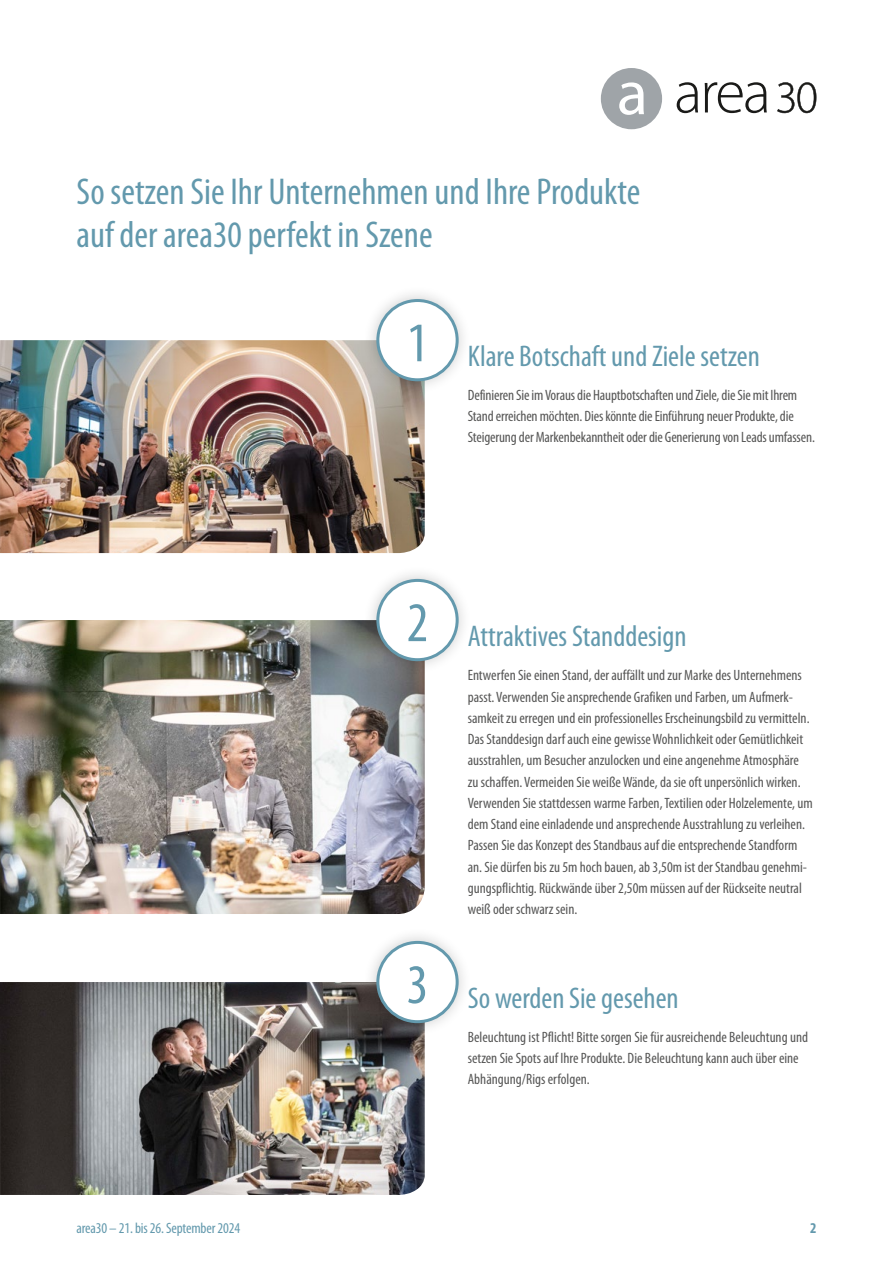
<style>
.page{position:relative;width:893px;height:1263px;background:#fff}
.page>*{position:absolute;margin:0;border:0;box-sizing:border-box;transform-origin:0 0}
.t1{font:condensed 56.25px "Myriad Pro";color:#6399ad}
.t2{font:condensed 37.5px/42.5px "Myriad Pro";color:#6399ad}
.t3{font:condensed 30px "Myriad Pro";color:#6399ad}
.t4{font:condensed 15px/21.3px "Myriad Pro";color:#565655}
.t5{font:condensed 15px "Myriad Pro";letter-spacing:-.01em;color:#6399ad}
.t6{font:700 condensed 15px "Myriad Pro";color:#6399ad}
</style>
<div class="page">
<div style="left:601px;top:68px;width:61px;height:61px;background:#9fa4a8;border-radius:50%"></div>
<svg style="left:619px;top:82px;width:25px;height:33px"></svg>
<svg style="left:677px;top:82px;width:21px;height:31px"></svg>
<svg style="left:705px;top:82px;width:62px;height:31px"></svg>
<svg style="left:777px;top:82px;width:39px;height:31px"></svg>
<img style="left:0;top:340px;width:425px;height:213px">
<img style="left:0;top:982px;width:425px;height:213px">
<div style="left:363px;top:285px;width:109px;height:110px;background:#000;opacity:.2"></div>
<div style="left:378px;top:300px;width:79px;height:80px;background:#fff;border-radius:50%"></div>
<div style="left:376px;top:299px;width:83px;height:82px;border:3px solid #6399ad;border-radius:50%"></div>
<img style="left:0;top:620px;width:425px;height:294px">
<div style="left:363px;top:565px;width:109px;height:110px;background:#000;opacity:.2"></div>
<div style="left:378px;top:580px;width:79px;height:80px;background:#fff;border-radius:50%"></div>
<div style="left:376px;top:579px;width:83px;height:82px;border:3px solid #6399ad;border-radius:50%"></div>
<div style="left:363px;top:927px;width:109px;height:109px;background:#000;opacity:.2"></div>
<div style="left:378px;top:942px;width:79px;height:80px;background:#fff;border-radius:50%"></div>
<div style="left:376px;top:941px;width:83px;height:82px;border:3px solid #6399ad;border-radius:50%"></div>
<h2 class="t2" style="left:77px;top:171px;width:565px">So setzen Sie Ihr Unternehmen und Ihre Produkte auf der area30 perfekt in Szene</h2>
<h1 class="t1" style="left:407px;top:312px;width:23px">1</h1>
<h3 class="t3" style="left:468px;top:340px;width:294px">Klare Botschaft und Ziele setzen</h3>
<p class="t4" style="left:468px;top:384px;width:349px">Definieren Sie im Voraus die Hauptbotschaften und Ziele, die Sie mit Ihrem<br>Stand erreichen möchten. Dies könnte die Einführung neuer Produkte, die<br>Steigerung der Markenbekanntheit oder die Generierung von Leads umfassen.</p>
<h1 class="t1" style="left:407px;top:592px;width:23px">2</h1>
<h3 class="t3" style="left:468px;top:620px;width:220px">Attraktives Standdesign</h3>
<p class="t4" style="left:468px;top:665px;width:347px">Entwerfen Sie einen Stand, der auffällt und zur Marke des Unternehmens passt. Verwenden Sie ansprechende Grafiken und Farben, um Aufmerk&shy;samkeit zu erregen und ein professionelles Erscheinungsbild zu vermitteln.<br>Das Standdesign darf auch eine gewisse Wohnlichkeit oder Gemütlichkeit ausstrahlen, um Besucher anzulocken und eine angenehme Atmosphäre zu schaffen. Vermeiden Sie weiße Wände, da sie oft unpersönlich wirken.<br>Verwenden Sie stattdessen warme Farben, Textilien oder Holzelemente, um dem Stand eine einladende und ansprechende Ausstrahlung zu verleihen.<br>Passen Sie das Konzept des Standbaus auf die entsprechende Standform an. Sie dürfen bis zu 5m hoch bauen, ab 3,50m ist der Standbau genehmi&shy;gungspflichtig. Rückwände über 2,50m müssen auf der Rückseite neutral weiß oder schwarz sein.</p>
<h3 class="t3" style="left:407px;top:982px;width:274px"><sup>3</sup> So werden Sie gesehen</h3>
<p class="t4" style="left:468px;top:1026px;width:342px">Beleuchtung ist Pflicht! Bitte sorgen Sie für ausreichende Beleuchtung und setzen Sie Spots auf Ihre Produkte. Die Beleuchtung kann auch über eine<br>Abhängung/Rigs erfolgen.</p>
<p class="t5" style="left:77px;top:1220px;width:165px">area30 – 21. bis 26. September 2024</p>
<p class="t6" style="left:810px;top:1219px;width:8px">2</p>
</div>
